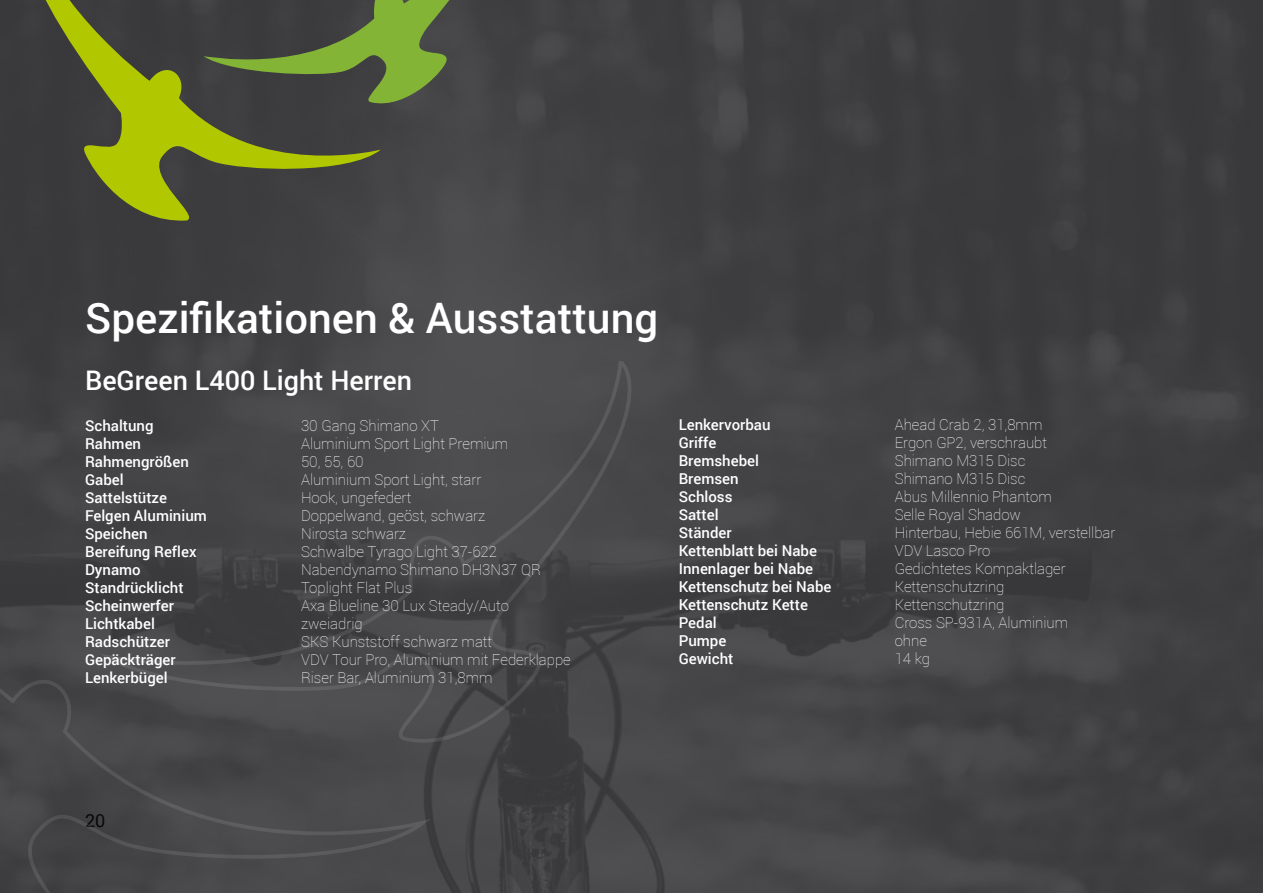
<style>
.page{position:relative;width:1263px;height:893px;background:#fff}
.page>*{position:absolute;margin:0;border:0;box-sizing:border-box;transform-origin:0 0}
.t1{font:500 42px "Roboto";color:#fff}
.t2{font:500 27px "Roboto";color:#fff}
.t3{font:18px "Roboto";color:#000}
.t4{font:100 15px "Roboto";color:#fff}
.t5{font:500 15px "Roboto";color:#fff}
</style>
<div class="page">
<img style="left:0;top:0;width:1263px;height:893px">
<svg style="left:0;top:362px;width:633px;height:531px;background:#464548"></svg>
<svg style="left:1262px;top:5px;width:1px;height:246px"></svg>
<svg style="left:23px;top:0;width:358px;height:221px;background:#5b612d"></svg>
<svg style="left:203px;top:0;width:295px;height:111px;background:#515d3e"></svg>
<h1 class="t1" style="left:85px;top:289px;width:575px">Spezifikationen &amp; Ausstattung</h1>
<h2 class="t2" style="left:85px;top:361px;width:329px">BeGreen L400 Light Herren</h2>
<p class="t5" style="left:85px;top:415px;width:70px">Schaltung</p>
<p class="t4" style="left:301px;top:415px;width:140px">30 Gang Shimano XT</p>
<p class="t5" style="left:85px;top:433px;width:58px">Rahmen</p>
<p class="t4" style="left:301px;top:433px;width:209px">Aluminium Sport Light Premium</p>
<p class="t5" style="left:85px;top:451px;width:105px">Rahmengrößen</p>
<p class="t4" style="left:301px;top:451px;width:64px">50, 55, 60</p>
<p class="t5" style="left:85px;top:469px;width:40px">Gabel</p>
<p class="t4" style="left:301px;top:469px;width:182px">Aluminium Sport Light, starr</p>
<p class="t5" style="left:85px;top:487px;width:83px">Sattelstütze</p>
<p class="t4" style="left:301px;top:487px;width:112px">Hook, ungefedert</p>
<p class="t5" style="left:85px;top:505px;width:123px">Felgen Aluminium</p>
<p class="t4" style="left:301px;top:505px;width:186px">Doppelwand, geöst, schwarz</p>
<p class="t5" style="left:85px;top:523px;width:64px">Speichen</p>
<p class="t4" style="left:301px;top:523px;width:107px">Nirosta schwarz</p>
<p class="t5" style="left:85px;top:541px;width:113px">Bereifung Reflex</p>
<p class="t4" style="left:301px;top:541px;width:197px">Schwalbe Tyrago Light 37-622</p>
<p class="t5" style="left:85px;top:559px;width:57px">Dynamo</p>
<p class="t4" style="left:301px;top:559px;width:241px">Nabendynamo Shimano DH3N37 QR</p>
<p class="t5" style="left:85px;top:577px;width:100px">Standrücklicht</p>
<p class="t4" style="left:301px;top:577px;width:113px">Toplight Flat Plus</p>
<p class="t5" style="left:85px;top:595px;width:90px">Scheinwerfer</p>
<p class="t4" style="left:301px;top:595px;width:209px">Axa Blueline 30 Lux Steady/Auto</p>
<p class="t5" style="left:85px;top:613px;width:71px">Lichtkabel</p>
<p class="t4" style="left:301px;top:613px;width:63px">zweiadrig</p>
<p class="t5" style="left:85px;top:631px;width:87px">Radschützer</p>
<p class="t4" style="left:301px;top:631px;width:193px">SKS Kunststoff schwarz matt</p>
<p class="t5" style="left:85px;top:649px;width:92px">Gepäckträger</p>
<p class="t4" style="left:301px;top:649px;width:271px">VDV Tour Pro, Aluminium mit Federklappe</p>
<p class="t5" style="left:85px;top:667px;width:84px">Lenkerbügel</p>
<p class="t4" style="left:301px;top:667px;width:193px">Riser Bar, Aluminium 31,8mm</p>
<p class="t5" style="left:679px;top:414px;width:93px">Lenkervorbau</p>
<p class="t4" style="left:895px;top:414px;width:149px">Ahead Crab 2, 31,8mm</p>
<p class="t5" style="left:679px;top:432px;width:39px">Griffe</p>
<p class="t4" style="left:895px;top:432px;width:154px">Ergon GP2, verschraubt</p>
<p class="t5" style="left:679px;top:450px;width:82px">Bremshebel</p>
<p class="t4" style="left:895px;top:450px;width:132px">Shimano M315 Disc</p>
<p class="t5" style="left:679px;top:468px;width:62px">Bremsen</p>
<p class="t4" style="left:895px;top:468px;width:132px">Shimano M315 Disc</p>
<p class="t5" style="left:679px;top:486px;width:55px">Schloss</p>
<p class="t4" style="left:895px;top:486px;width:159px">Abus Millennio Phantom</p>
<p class="t5" style="left:679px;top:504px;width:41px">Sattel</p>
<p class="t4" style="left:895px;top:504px;width:128px">Selle Royal Shadow</p>
<p class="t5" style="left:679px;top:522px;width:54px">Ständer</p>
<p class="t4" style="left:895px;top:522px;width:222px">Hinterbau, Hebie 661M, verstellbar</p>
<p class="t5" style="left:679px;top:540px;width:140px">Kettenblatt bei Nabe</p>
<p class="t4" style="left:895px;top:540px;width:97px">VDV Lasco Pro</p>
<p class="t5" style="left:679px;top:558px;width:136px">Innenlager bei Nabe</p>
<p class="t4" style="left:895px;top:558px;width:172px">Gedichtetes Kompaktlager</p>
<p class="t5" style="left:679px;top:576px;width:154px">Kettenschutz bei Nabe</p>
<p class="t4" style="left:895px;top:576px;width:111px">Kettenschutzring</p>
<p class="t5" style="left:679px;top:594px;width:131px">Kettenschutz Kette</p>
<p class="t4" style="left:895px;top:594px;width:111px">Kettenschutzring</p>
<p class="t5" style="left:679px;top:612px;width:40px">Pedal</p>
<p class="t4" style="left:895px;top:612px;width:175px">Cross SP-931A, Aluminium</p>
<p class="t5" style="left:679px;top:630px;width:49px">Pumpe</p>
<p class="t4" style="left:895px;top:630px;width:34px">ohne</p>
<p class="t5" style="left:679px;top:648px;width:56px">Gewicht</p>
<p class="t4" style="left:895px;top:648px;width:37px">14 kg</p>
<p class="t3" style="left:85px;top:808px;width:22px">20</p>
</div>
